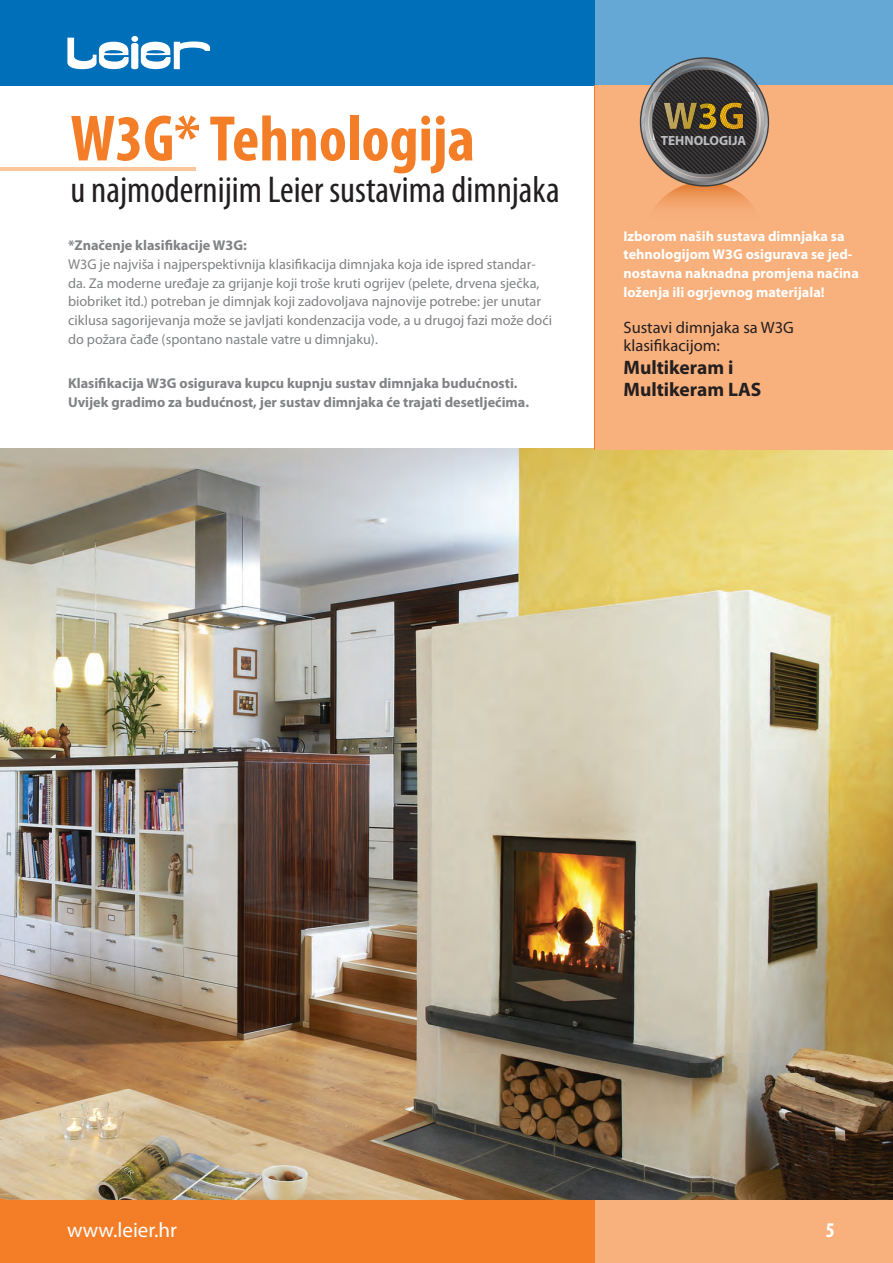
<style>
.page{position:relative;width:893px;height:1263px;background:#fff}
.page>*{position:absolute;margin:0;border:0;box-sizing:border-box;transform-origin:0 0}
.t1{font:700 condensed 64.95px "Myriad Pro";color:#f47d27}
.t2{font:condensed 37.5px "Myriad Pro";color:#231f20}
.t3{font:21px "Myriad Pro";color:#fff}
.t4{font:700 condensed 21px "Myriad Pro";color:#fff}
.t5{font:700 19.5px/22.5px "Myriad Pro";color:#231f20}
.t6{font:16.5px/18.8px "Myriad Pro";color:#231f20}
.t7{font:14.25px/18.8px "Myriad Pro";color:#808285}
.t8{font:700 14.25px/18.8px "Myriad Pro";color:#808285}
.t9{font:700 14.25px/18.8px "Myriad Pro";color:#fff}
.t10{font:700 13.35px "Myriad Pro";color:#bcbdc0}
.s1{font-size:66px}
</style>
<div class="page">
<div style="left:0;top:1199px;width:893px;height:64px;background:#f47d27"></div>
<div style="left:0;top:0;width:893px;height:85px;background:#006fba"></div>
<svg style="left:67px;top:36px;width:143px;height:33px"></svg>
<div style="left:595px;top:0;width:298px;height:85px;background:#65a8d5"></div>
<div style="left:595px;top:1199px;width:298px;height:64px;background:#f8b07c"></div>
<img style="left:0;top:448px;width:893px;height:751px">
<div style="left:595px;top:85px;width:298px;height:364px;background:#f8b07c"></div>
<hr style="left:0;top:168px;width:195px;height:3px;background:#fcc69c">
<svg style="left:643px;top:182px;width:123px;height:122px"></svg>
<svg style="left:640px;top:57px;width:129px;height:130px"></svg>
<h1 class="t1" style="left:70px;top:98px;width:406px"><span class="s1">W3G*</span> Tehnologija</h1>
<h2 class="t2" style="left:70px;top:167px;width:491px">u najmodernijim Leier sustavima dimnjaka</h2>
<p class="t8" style="left:68px;top:236px;width:180px">*Značenje klasifikacije W3G:</p>
<p class="t7" style="left:68px;top:255px;width:486px">W3G je najviša i najperspektivnija klasifikacija dimnjaka koja ide ispred standar&shy;da. Za moderne uređaje za grijanje koji troše kruti ogrijev (pelete, drvena sječka, biobriket itd.) potreban je dimnjak koji zadovoljava najnovije potrebe: jer unutar ciklusa sagorijevanja može se javljati kondenzacija vode, a u drugoj fazi može doći do požara čađe (spontano nastale vatre u dimnjaku).</p>
<p class="t8" style="left:68px;top:373px;width:462px">Klasifikacija W3G osigurava kupcu kupnju sustav dimnjaka budućnosti.<br>Uvijek gradimo za budućnost, jer sustav dimnjaka će trajati desetljećima.</p>
<p class="t10" style="left:661px;top:132px;width:87px">TEHNOLOGIJA</p>
<p class="t9" style="left:623px;top:226px;width:237px">Izborom naših sustava dimnjaka sa tehnologijom W3G osigurava se jed&shy;nostavna naknadna promjena načina loženja ili ogrjevnog materijala!</p>
<p class="t6" style="left:623px;top:317px;width:172px">Sustavi dimnjaka sa W3G klasifikacijom:</p>
<h3 class="t5" style="left:623px;top:355px;width:139px">Multikeram i<br>Multikeram LAS</h3>
<h3 class="t3" style="left:67px;top:1217px;width:111px">www.leier.hr</h3>
<h3 class="t4" style="left:826px;top:1217px;width:10px">5</h3>
</div>
